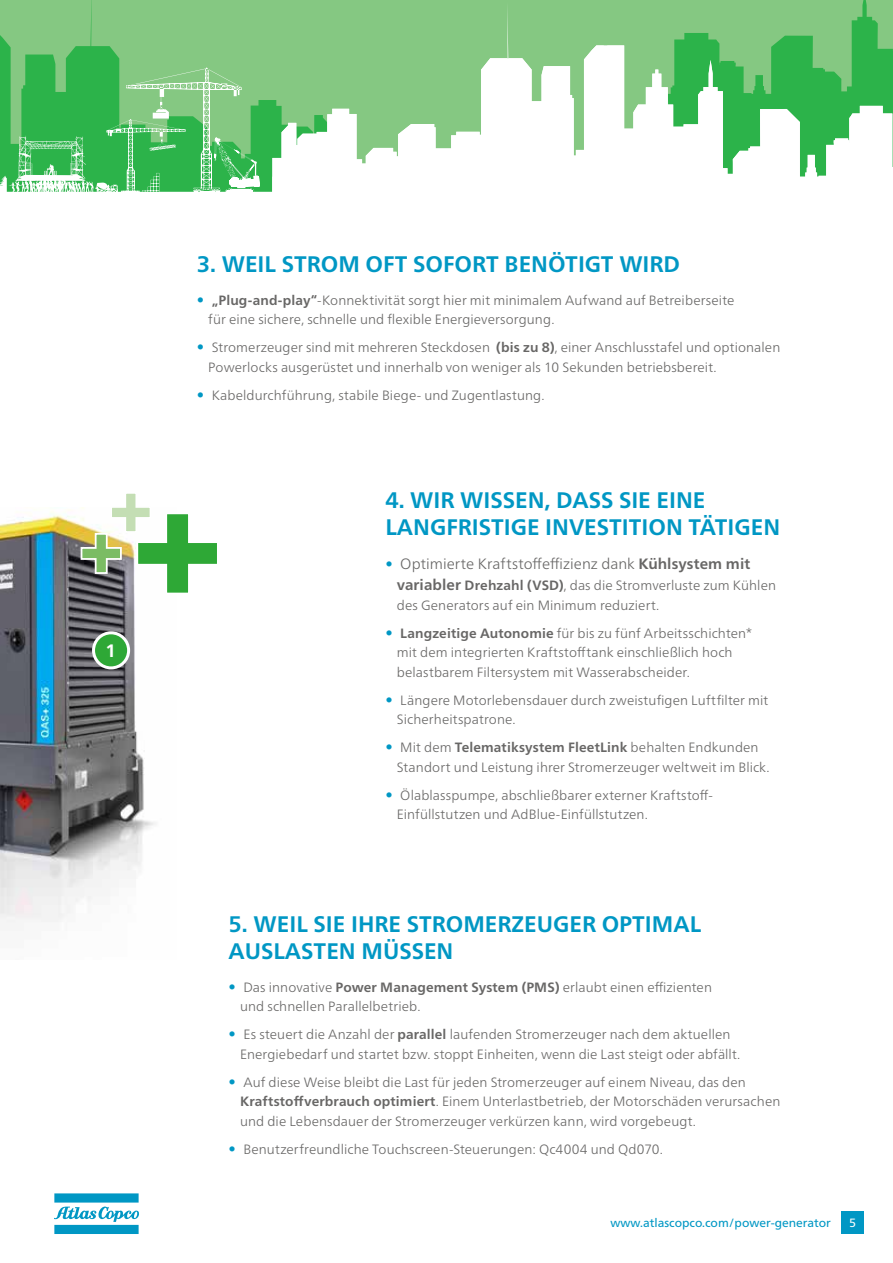
<style>
.page{position:relative;width:893px;height:1263px;background:#fff}
.page>*{position:absolute;margin:0;border:0;box-sizing:border-box;transform-origin:0 0}
.t1{font:700 22.5px/27px "Neue Frutiger World";color:#0097c4}
.t2{font:700 18px "Neue Frutiger World";color:#fff}
.t3{font:300 15px "Neue Frutiger World";color:#686766}
.t4{font:300 13.5px/19.5px "Neue Frutiger World";letter-spacing:.01em;color:#686766}
.t5{font:12px "Neue Frutiger World";color:#0097c4}
.t6{font:12px "Neue Frutiger World";color:#fff}
.s1{font-size:15px;color:#0097c4}
.s2{font-weight:700}
.s3{color:#0097c4}
.s4{font-weight:700;font-size:15px}
</style>
<div class="page">
<svg style="left:0;top:0;width:340px;height:192px;fill:#85c882"></svg>
<svg style="left:272px;top:1px;width:621px;height:191px"></svg>
<svg style="left:0;top:67px;width:260px;height:125px"></svg>
<img style="left:0;top:509px;width:156px;height:414px">
<div style="left:94px;top:633px;width:35px;height:35px;background:#2ea836;border-radius:50%"></div>
<div style="left:92px;top:631px;width:38px;height:38px;border:3px solid #fff;border-radius:50%"></div>
<svg style="left:80px;top:493px;width:137px;height:102px"></svg>
<svg style="left:54px;top:1193px;width:85px;height:41px"></svg>
<div style="left:841px;top:1211px;width:23px;height:23px;background:#0097c4"></div>
<h2 class="t2" style="left:105px;top:635px;width:12px">1</h2>
<h1 class="t1" style="left:197px;top:251px;width:485px">3. WEIL STROM OFT SOFORT BENÖTIGT WIRD</h1>
<p class="t4" style="left:208px;top:290px;width:528px;text-indent:-11px"><span class="s1">•</span> <span class="s2">„Plug-and-play“</span>-Konnektivität sorgt hier mit minimalem Aufwand auf Betreiberseite für eine sichere, schnelle und flexible Energieversorgung.</p>
<p class="t4" style="left:208px;top:338px;width:573px;text-indent:-11px"><span class="s1">•</span> Stromerzeuger sind mit mehreren Steckdosen <span class="s2">(bis zu 8)</span>, einer Anschlusstafel und optionalen<br>Powerlocks ausgerüstet und innerhalb von weniger als 10 Sekunden betriebsbereit.</p>
<p class="t4" style="left:197px;top:385px;width:349px"><span class="s1">•</span> Kabeldurchführung, stabile Biege- und Zugentlastung.</p>
<h1 class="t1" style="left:385px;top:487px;width:396px">4. WIR WISSEN, DASS SIE EINE<br>LANGFRISTIGE INVESTITION TÄTIGEN</h1>
<p class="t3" style="left:385px;top:552px;width:366px"><span class="s3">•</span> Optimierte Kraftstoffeffizienz dank <span class="s2">Kühlsystem mit</span></p>
<p class="t4" style="left:397px;top:576px;width:381px"><span class="s4">variabler</span> <span class="s2">Drehzahl (VSD)</span>, das die Stromverluste zum Kühlen des Generators auf ein Minimum reduziert.</p>
<p class="t4" style="left:397px;top:623px;width:357px;text-indent:-11px"><span class="s1">•</span> <span class="s2">Langzeitige Autonomie</span> für bis zu fünf Arbeitsschichten* mit dem integrierten Kraftstofftank einschließlich hoch belastbarem Filtersystem mit Wasserabscheider.</p>
<p class="t4" style="left:397px;top:690px;width:373px;text-indent:-11px"><span class="s1">•</span> Längere Motorlebensdauer durch zweistufigen Luftfilter mit<br>Sicherheitspatrone.</p>
<p class="t4" style="left:397px;top:738px;width:374px;text-indent:-11px"><span class="s1">•</span> Mit dem <span class="s2">Telematiksystem FleetLink</span> behalten Endkunden<br>Standort und Leistung ihrer Stromerzeuger weltweit im Blick.</p>
<p class="t4" style="left:397px;top:785px;width:318px;text-indent:-11px"><span class="s1">•</span> Ölablasspumpe, abschließbarer externer Kraftstoff-<br>Einfüllstutzen und AdBlue-Einfüllstutzen.</p>
<h1 class="t1" style="left:229px;top:911px;width:474px">5. WEIL SIE IHRE STROMERZEUGER OPTIMAL<br>AUSLASTEN MÜSSEN</h1>
<p class="t4" style="left:240px;top:977px;width:473px;text-indent:-11px"><span class="s1">•</span> Das innovative <span class="s2">Power Management System (PMS)</span> erlaubt einen effizienten und schnellen Parallelbetrieb.</p>
<p class="t4" style="left:240px;top:1025px;width:502px;text-indent:-11px"><span class="s1">•</span> Es steuert die Anzahl der <span class="s2">parallel</span> laufenden Stromerzeuger nach dem aktuellen<br>Energiebedarf und startet bzw. stoppt Einheiten, wenn die Last steigt oder abfällt.</p>
<p class="t4" style="left:240px;top:1072px;width:542px;text-indent:-11px"><span class="s1">•</span> Auf diese Weise bleibt die Last für jeden Stromerzeuger auf einem Niveau, das den<br><span class="s2">Kraftstoffverbrauch optimiert</span>. Einem Unterlastbetrieb, der Motorschäden verursachen und die Lebensdauer der Stromerzeuger verkürzen kann, wird vorgebeugt.</p>
<p class="t4" style="left:229px;top:1139px;width:436px"><span class="s1">•</span> Benutzerfreundliche Touchscreen-Steuerungen: Qc4004 und Qd070.</p>
<p class="t5" style="left:610px;top:1213px;width:222px">www.atlascopco.com/power-generator</p>
<p class="t6" style="left:849px;top:1214px;width:8px">5</p>
</div>
